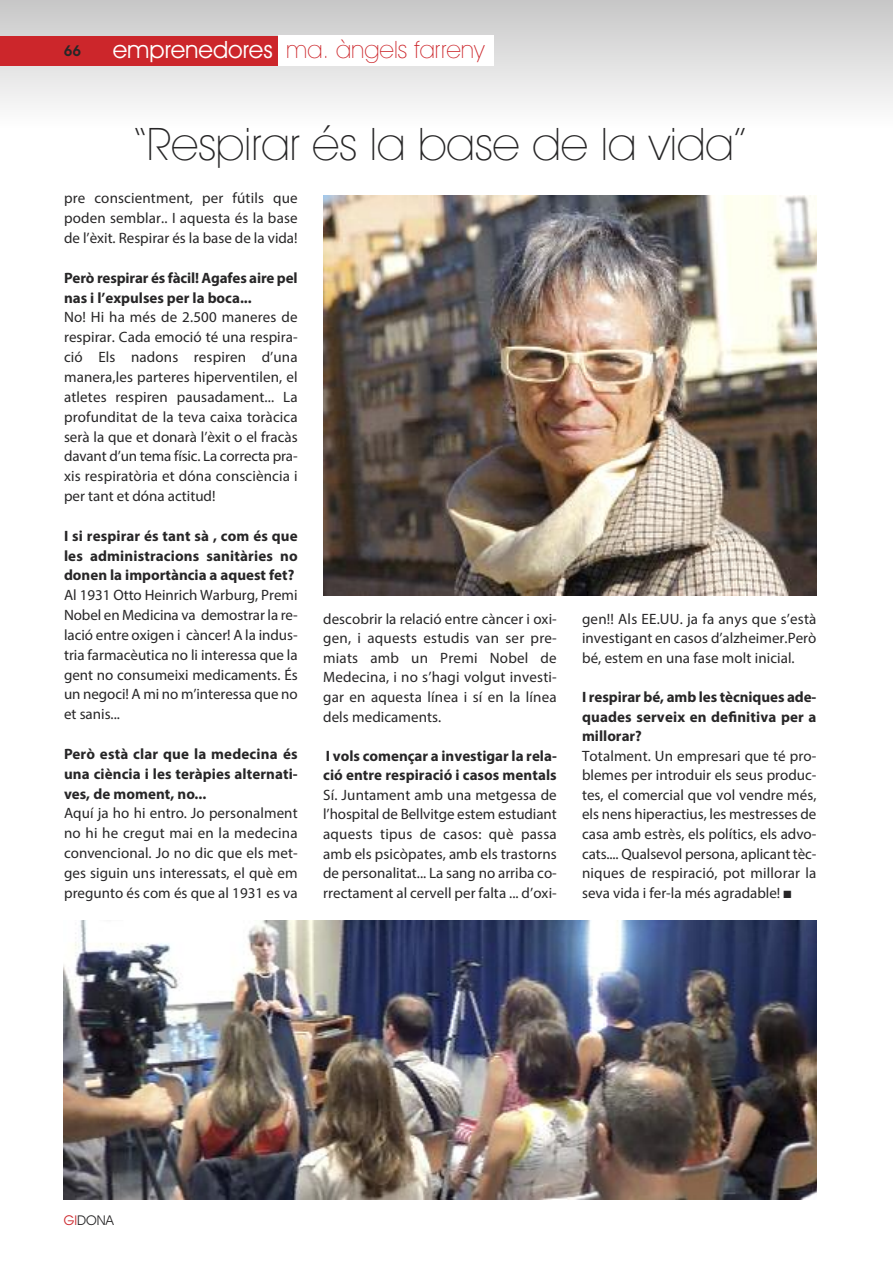
<style>
.page{position:relative;width:893px;height:1263px;background:#fff}
.page>*{position:absolute;margin:0;border:0;box-sizing:border-box;transform-origin:0 0}
.t1{font:200 45.15px "Avant Garde IT Cby BT";color:#272627}
.t2{font:200 24px "Avant Garde IT Cby BT";color:#cc262b}
.t3{font:15px/19.8px "Myriad Pro";letter-spacing:.005em;color:#272627;text-align:justify}
.t4{font:700 15px/19.8px "Myriad Pro";color:#272627;text-align:justify}
.t5{font:600 15px "Avant Garde IT Cby BT";color:#272627}
.t6{font:13.5px "Avant Garde IT Cby BT";color:#272627}
.s1{font-weight:400;color:#fff}
.s2{color:#cc262b}
</style>
<div class="page">
<div style="left:0;top:0;width:893px;height:128px;background:linear-gradient(to bottom,#c7c6c7,#fefefe)"></div>
<div style="left:0;top:36px;width:279px;height:30px;background:#cc262b"></div>
<div style="left:279px;top:36px;width:215px;height:30px;background:#fff"></div>
<img style="left:64px;top:920px;width:752px;height:279px">
<img style="left:323px;top:196px;width:493px;height:399px">
<p class="t5" style="left:64px;top:45px;width:19px">66</p>
<h2 class="t2" style="left:113px;top:41px;width:373px"><span class="s1">emprenedores</span> ma. àngels farreny</h2>
<h1 class="t1" style="left:134px;top:128px;width:614px">“Respirar és la base de la vida”</h1>
<p class="t3" style="left:64px;top:190px;width:235px">pre conscientment, per fútils que poden semblar.. I aquesta és la base de l’èxit. Respirar és la base de la vida!</p>
<p class="t4" style="left:64px;top:269px;width:235px">Però respirar és fàcil! Agafes aire pel nas i l’expulses per la boca...</p>
<p class="t3" style="left:64px;top:309px;width:235px">No! Hi ha més de 2.500 maneres de respirar. Cada emoció té una respira&shy;ció Els nadons respiren d’una manera,les parteres hiperventilen, el atletes respiren pausadament... La profunditat de la teva caixa toràcica serà la que et donarà l’èxit o el fracàs davant d’un tema físic. La correcta pra&shy;xis respiratòria et dóna consciència i per tant et dóna actitud!</p>
<p class="t4" style="left:64px;top:527px;width:235px">I si respirar és tant sà , com és que les administracions sanitàries no donen la importància a aquest fet?</p>
<p class="t3" style="left:64px;top:586px;width:235px">Al 1931 Otto Heinrich Warburg, Premi Nobel en Medicina va demostrar la re&shy;lació entre oxigen i càncer! A la indus&shy;tria farmacèutica no li interessa que la gent no consumeixi medicaments. És un negoci! A mi no m’interessa que no et sanis...</p>
<p class="t4" style="left:64px;top:745px;width:235px">Però està clar que la medecina és una ciència i les teràpies alternati&shy;ves, de moment, no...</p>
<p class="t3" style="left:64px;top:805px;width:235px">Aquí ja ho hi entro. Jo personalment no hi he cregut mai en la medecina convencional. Jo no dic que els met&shy;ges siguin uns interessats, el què em pregunto és com és que al 1931 es va</p>
<p class="t3" style="left:323px;top:610px;width:235px">descobrir la relació entre càncer i oxi&shy;gen, i aquests estudis van ser pre&shy;miats amb un Premi Nobel de Medecina, i no s’hagi volgut investi&shy;gar en aquesta línea i sí en la línea dels medicaments.</p>
<p class="t4" style="left:323px;top:747px;width:235px">I vols començar a investigar la rela&shy;ció entre respiració i casos mentals</p>
<p class="t3" style="left:323px;top:786px;width:235px">Sí. Juntament amb una metgessa de l’hospital de Bellvitge estem estudiant aquests tipus de casos: què passa amb els psicòpates, amb els trastorns de personalitat... La sang no arriba co&shy;rrectament al cervell per falta ... d’oxi-</p>
<p class="t3" style="left:582px;top:610px;width:236px">gen!! Als EE.UU. ja fa anys que s’està investigant en casos d’alzheimer.Però bé, estem en una fase molt inicial.</p>
<p class="t4" style="left:582px;top:688px;width:236px">I respirar bé, amb les tècniques ade&shy;quades serveix en definitiva per a millorar?</p>
<p class="t3" style="left:582px;top:747px;width:236px">Totalment. Un empresari que té pro&shy;blemes per introduir els seus produc&shy;tes, el comercial que vol vendre més, els nens hiperactius, les mestresses de casa amb estrès, els polítics, els advo&shy;cats.... Qualsevol persona, aplicant tèc&shy;niques de respiració, pot millorar la seva vida i fer-la més agradable! ■</p>
<p class="t6" style="left:64px;top:1215px;width:52px"><span class="s2">GI</span>DONA</p>
</div>
